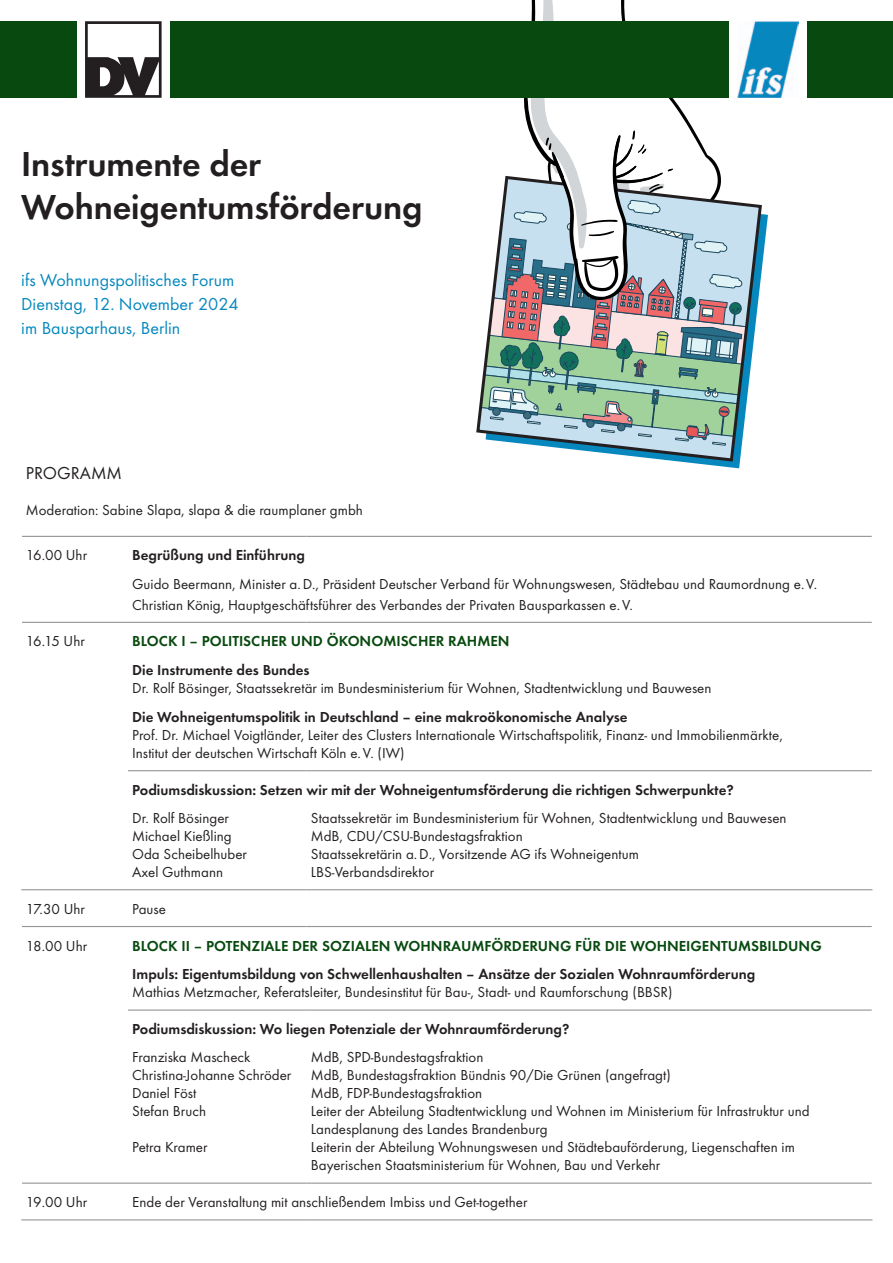
<style>
.page{position:relative;width:893px;height:1263px;background:#fff}
.page>*{position:absolute;margin:0;border:0;box-sizing:border-box;transform-origin:0 0}
.t1{font:700 36px/43.2px "Function";letter-spacing:-.005em;color:#231f20}
.t2{font:18px/24px "Function";color:#0688be}
.t3{font:18px "Function";color:#231f20}
.t4{font:15px/18px "Function";color:#231f20}
.t5{font:700 15px "Function";color:#231f20}
.t6{font:700 15px "Function";color:#07490e}
</style>
<div class="page">
<svg style="left:476px;top:204px;width:288px;height:259px"></svg>
<svg style="left:478px;top:0;width:282px;height:460px"></svg>
<svg style="left:85px;top:21px;width:77px;height:77px"></svg>
<div style="left:171px;top:21px;width:558px;height:77px;background:#07490e"></div>
<div style="left:0;top:21px;width:77px;height:77px;background:#07490e"></div>
<img style="left:737px;top:21px;width:62px;height:77px">
<div style="left:808px;top:21px;width:85px;height:77px;background:#07490e"></div>
<hr style="left:22px;top:536px;width:106px;height:1px;background:#939598">
<hr style="left:128px;top:536px;width:179px;height:1px;background:#939598">
<hr style="left:307px;top:536px;width:565px;height:1px;background:#939598">
<hr style="left:22px;top:622px;width:106px;height:1px;background:#939598">
<hr style="left:128px;top:622px;width:179px;height:1px;background:#939598">
<hr style="left:307px;top:622px;width:565px;height:1px;background:#939598">
<hr style="left:128px;top:770px;width:179px;height:1px;background:#939598">
<hr style="left:307px;top:770px;width:565px;height:1px;background:#939598">
<hr style="left:21px;top:889px;width:107px;height:1px;background:#939598">
<hr style="left:128px;top:889px;width:179px;height:1px;background:#939598">
<hr style="left:307px;top:889px;width:565px;height:1px;background:#939598">
<hr style="left:22px;top:926px;width:106px;height:1px;background:#939598">
<hr style="left:128px;top:926px;width:179px;height:1px;background:#939598">
<hr style="left:307px;top:926px;width:565px;height:1px;background:#939598">
<hr style="left:128px;top:1009px;width:179px;height:2px;background:#939598">
<hr style="left:307px;top:1009px;width:565px;height:2px;background:#939598">
<hr style="left:22px;top:1182px;width:106px;height:2px;background:#939598">
<hr style="left:128px;top:1182px;width:179px;height:2px;background:#939598">
<hr style="left:307px;top:1182px;width:565px;height:2px;background:#939598">
<hr style="left:21px;top:1219px;width:107px;height:1px;background:#939598">
<hr style="left:128px;top:1219px;width:179px;height:1px;background:#939598">
<hr style="left:307px;top:1219px;width:565px;height:1px;background:#939598">
<h1 class="t1" style="left:21px;top:142px;width:403px">Instrumente der<br>Wohneigentumsförderung</h1>
<p class="t2" style="left:21px;top:268px;width:219px">ifs Wohnungspolitisches Forum<br>Dienstag, 12. November 2024 im Bausparhaus, Berlin</p>
<p class="t3" style="left:26px;top:463px;width:22px">Programm</p>
<p class="t4" style="left:26px;top:501px;width:339px">Moderation: Sabine Slapa, slapa &amp; die raumplaner gmbh</p>
<p class="t4" style="left:26px;top:546px;width:63px">16.00 Uhr</p>
<p class="t5" style="left:132px;top:546px;width:174px">Begrüßung und Einführung</p>
<p class="t4" style="left:132px;top:573px;width:686px;line-height:21px">Guido Beermann, Minister a.D., Präsident Deutscher Verband für Wohnungswesen, Städtebau und Raumordnung e.V.<br>Christian König, Hauptgeschäftsführer des Verbandes der Privaten Bausparkassen e.V.</p>
<p class="t4" style="left:26px;top:632px;width:60px">16.15 Uhr</p>
<p class="t6" style="left:132px;top:632px;width:368px">Block I – Politischer un d ökonomischer Rahmen</p>
<p class="t5" style="left:132px;top:661px;width:179px">Die Instrumente des Bundes</p>
<p class="t4" style="left:132px;top:679px;width:581px">Dr. Rolf Bösinger, Staatssekretär im Bundesministerium für Wohnen, Stadtentwicklung und Bauwesen</p>
<p class="t5" style="left:132px;top:708px;width:497px">Die Wohneigentumspolitik in Deutschland – eine makroökonomische Analyse</p>
<p class="t4" style="left:132px;top:726px;width:652px">Prof. Dr. Michael Voigtländer, Leiter des Clusters Internationale Wirtschaftspolitik, Finanz- und Immobilienmärkte,<br>Institut der deutschen Wirtschaft Köln e.V. (IW)</p>
<p class="t5" style="left:132px;top:781px;width:603px">Podiumsdiskussion: Setzen wir mit der Wohneigentumsförderung die richtigen Schwerpunkte?</p>
<p class="t4" style="left:132px;top:809px;width:116px">Dr. Rolf Bösinger<br>Michael Kießling<br>Oda Scheibelhuber<br>Axel Guthmann</p>
<p class="t4" style="left:311px;top:809px;width:477px">Staatssekretär im Bundesministerium für Wohnen, Stadtentwicklung und Bauwesen MdB, CDU/CSU-Bundestagsfraktion<br>Staatssekretärin a.D., Vorsitzende AG ifs Wohneigentum<br>LBS-Verbandsdirektor</p>
<p class="t4" style="left:26px;top:900px;width:61px">17.30 Uhr</p>
<p class="t4" style="left:132px;top:900px;width:35px">Pause</p>
<p class="t4" style="left:26px;top:937px;width:63px">18.00 Uhr</p>
<p class="t6" style="left:132px;top:937px;width:691px">Block II – Potenziale der Sozialen Wohn raumförderung für die Wohneigentumsbi ldung</p>
<p class="t5" style="left:132px;top:965px;width:625px">Impuls: Eigentumsbildung von Schwellenhaushalten – Ansätze der Sozialen Wohnraumförderung</p>
<p class="t4" style="left:132px;top:983px;width:542px">Mathias Metzmacher, Referatsleiter, Bundesinstitut für Bau-, Stadt- und Raumforschung (BBSR)</p>
<p class="t5" style="left:132px;top:1020px;width:439px">Podiumsdiskussion: Wo liegen Potenziale der Wohnraumförderung?</p>
<p class="t4" style="left:132px;top:1048px;width:161px">Franziska Mascheck<br>Christina-Johanne Schröder<br>Daniel Föst<br>Stefan Bruch</p>
<p class="t4" style="left:132px;top:1138px;width:77px">Petra Kramer</p>
<p class="t4" style="left:311px;top:1048px;width:500px">MdB, SPD-Bundestagsfraktion<br>MdB, Bundestagsfraktion Bündnis 90/Die Grünen (angefragt)<br>MdB, FDP-Bundestagsfraktion<br>Leiter der Abteilung Stadtentwicklung und Wohnen im Ministerium für Infrastruktur und Landesplanung des Landes Brandenburg<br>Leiterin der Abteilung Wohnungswesen und Städtebauförderung, Liegenschaften im Bayerischen Staatsministerium für Wohnen, Bau und Verkehr</p>
<p class="t4" style="left:26px;top:1193px;width:63px">19.00 Uhr</p>
<p class="t4" style="left:132px;top:1193px;width:397px">Ende der Veranstaltung mit anschließendem Imbiss und Get-together</p>
</div>
